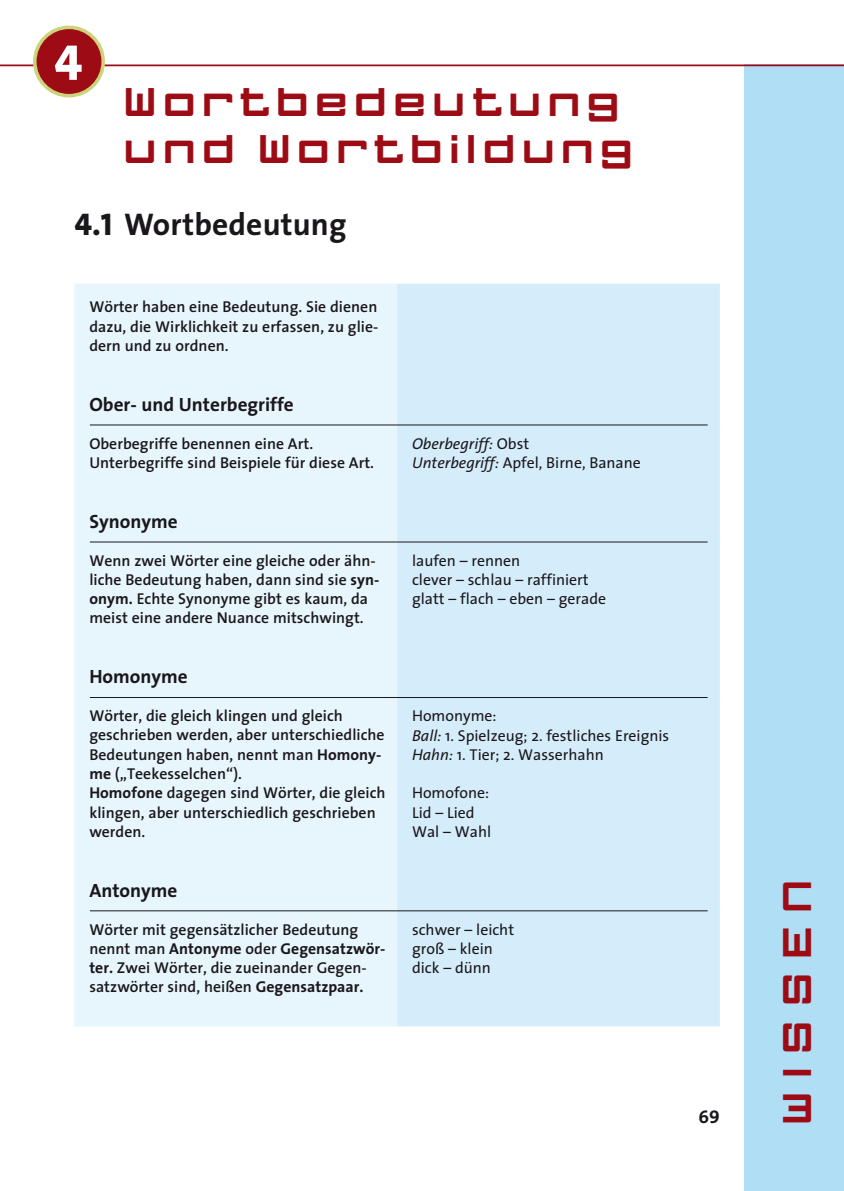
<style>
.page{position:relative;width:844px;height:1191px;background:#fff}
.page>*{position:absolute;margin:0;border:0;box-sizing:border-box;transform-origin:0 0}
.t1{font:50.75px "The Sans Extra Bold Caps";color:#fff}
.t2{font:42px/47.2px "FF Gothic One Two";color:#9d0c15}
.t3{font:700 31.5px "The Sans";letter-spacing:.005em;color:#1a171c}
.t4{font:700 19.25px "The Sans";color:#1a171c}
.t5{font:18.38px "The Sans Bold Caps";color:#1a171c}
.t6{font:600 15.75px/19.2px "The Sans";color:#1a171c}
.t7{font:15.75px/19.2px "The Sans";color:#1a171c}
.t8{font:italic 15.75px/19.2px "The Sans";color:#1a171c}
.s1{font-family:"The Sans Extra Bold Caps";font-weight:400}
.s2{font-style:normal}
.s3{font-weight:700}
.s4{font-style:italic}
</style>
<div class="page">
<div style="left:744px;top:64px;width:99px;height:1127px;background:#b0dff5"></div>
<hr style="left:0;top:64px;width:843px;height:2px;background:#9d0c15">
<div style="left:35px;top:27px;width:68px;height:69px;background:#9d0c15;border-radius:50%"></div>
<div style="left:33px;top:26px;width:72px;height:71px;border:4px solid #ccd37b;border-radius:50%"></div>
<div style="left:74px;top:284px;width:323px;height:742px;background:#e7f5fc"></div>
<div style="left:397px;top:284px;width:322px;height:742px;background:#d5edfa"></div>
<hr style="left:90px;top:424px;width:617px;height:1px;background:#1a171c">
<hr style="left:90px;top:541px;width:617px;height:1px;background:#1a171c">
<hr style="left:90px;top:697px;width:617px;height:1px;background:#1a171c">
<hr style="left:90px;top:910px;width:617px;height:1px;background:#1a171c">
<h1 class="t1" style="left:54px;top:20px;width:30px">4</h1>
<h2 class="t2" style="left:121px;top:76px;width:517px">Wortbedeutung und Wortbildung</h2>
<h3 class="t3" style="left:74px;top:198px;width:273px"><span class="s1">4.1</span> Wortbedeutung</h3>
<p class="t6" style="left:89px;top:297px;width:290px;text-align:justify">Wörter haben eine Bedeutung. Sie dienen dazu, die Wirklichkeit zu erfassen, zu glie&shy;dern und zu ordnen.</p>
<p class="t4" style="left:89px;top:388px;width:206px">Ober- und Unterbegriffe</p>
<p class="t6" style="left:89px;top:433px;width:286px">Oberbegriffe benennen eine Art.<br>Unterbegriffe sind Beispiele für diese Art.</p>
<p class="t8" style="left:412px;top:433px;width:230px">Oberbegriff: <span class="s2">Obst<br></span>Unterbegriff: <span class="s2">Apfel, Birne, Banane</span></p>
<p class="t4" style="left:89px;top:505px;width:90px">Synonyme</p>
<p class="t6" style="left:89px;top:550px;width:291px">Wenn zwei Wörter eine gleiche oder ähn&shy;liche Bedeutung haben, dann sind sie <span class="s3">syn&shy;onym.</span> Echte Synonyme gibt es kaum, da meist eine andere Nuance mitschwingt.</p>
<p class="t7" style="left:412px;top:550px;width:195px">laufen – rennen<br>clever – schlau – raffiniert glatt – flach – eben – gerade</p>
<p class="t4" style="left:89px;top:660px;width:100px">Homonyme</p>
<p class="t6" style="left:89px;top:706px;width:298px">Wörter, die gleich klingen und gleich geschrieben werden, aber unterschiedliche Bedeutungen haben, nennt man <span class="s3">Homony&shy;me</span> („Teekesselchen“).<br><span class="s3">Homofone</span> dagegen sind Wörter, die gleich klingen, aber unterschiedlich geschrieben werden.</p>
<p class="t7" style="left:412px;top:706px;width:259px">Homonyme:<br><span class="s4">Ball:</span> 1. Spielzeug; 2. festliches Ereignis<br><span class="s4">Hahn:</span> 1. Tier; 2. Wasserhahn</p>
<p class="t7" style="left:412px;top:783px;width:81px">Homofone:<br>Lid – Lied<br>Wal – Wahl</p>
<p class="t4" style="left:89px;top:874px;width:90px">Antonyme</p>
<p class="t6" style="left:89px;top:919px;width:297px">Wörter mit gegensätzlicher Bedeutung nennt man <span class="s3">Antonyme</span> oder <span class="s3">Gegensatzwör&shy;ter.</span> Zwei Wörter, die zueinander Gegen&shy;satzwörter sind, heißen <span class="s3">Gegensatzpaar.</span></p>
<p class="t7" style="left:412px;top:919px;width:104px">schwer – leicht groß – klein dick – dünn</p>
<p class="t5" style="left:698px;top:1101px;width:23px">69</p>
<h2 class="t2" style="left:771px;top:1128px;width:253px;rotate:-90deg">w iss en</h2>
</div>
